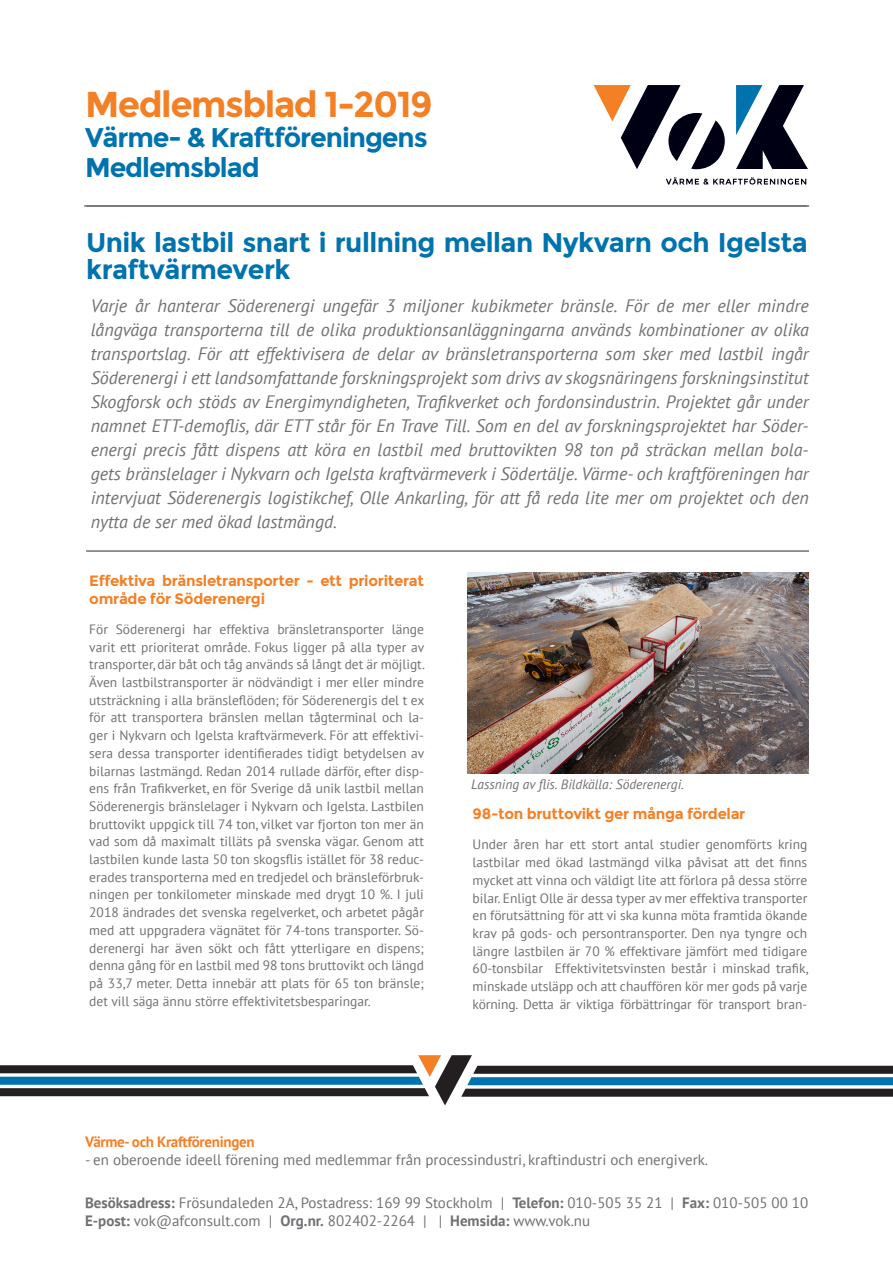
<style>
.page{position:relative;width:893px;height:1263px;background:#fff}
.page>*{position:absolute;margin:0;border:0;box-sizing:border-box;transform-origin:0 0}
.Rubriker{font:700 36px "Montserrat";letter-spacing:-.04em;color:#f48026}
.Brödtext{font:700 27px/27px "Montserrat";letter-spacing:-.02em;color:#0073ae}
.Rubriker-2{font:700 27px "Montserrat";letter-spacing:-.04em;color:#0073ae}
.Brödtext-2{font:italic 18px/24px "PT Sans";color:#717074;text-align:justify}
.t1{font:15px/18px "PT Sans";color:#717074}
.Brödtext-3{font:700 15px/18px "Montserrat";letter-spacing:-.02em;color:#f48026}
.t2{font:700 15px "PT Sans";letter-spacing:-.02em;color:#f48026}
.Brödtext-4{font:13.5px/17.7px "PT Sans";color:#717074;text-align:justify}
.Brödtext-5{font:italic 13.5px "PT Sans";color:#717074}
.s1{font-weight:700}
</style>
<div class="page">
<svg style="left:0;top:1055px;width:893px;height:50px"></svg>
<svg style="left:736px;top:85px;width:72px;height:84px"></svg>
<svg style="left:594px;top:85px;width:131px;height:84px"></svg>
<svg style="left:666px;top:177px;width:140px;height:8px"></svg>
<hr style="left:84px;top:205px;width:723px;height:2px;background:#717074">
<hr style="left:86px;top:205px;width:723px;height:2px;background:#717074">
<hr style="left:86px;top:550px;width:723px;height:2px;background:#717074">
<img style="left:467px;top:572px;width:342px;height:201px">
<p class="Rubriker" style="left:85px;top:83px;width:349px">Medlemsblad 1-2019</p>
<p class="Rubriker-2" style="left:85px;top:121px;width:344px">Värme- &amp; Kraftföreningens</p>
<p class="Rubriker-2" style="left:85px;top:151px;width:176px">Medlemsblad</p>
<p class="Brödtext" style="left:86px;top:229px;width:723px">Unik lastbil snart i rullning mellan Nykvarn och Igelsta kraftvärmeverk</p>
<p class="Brödtext-2" style="left:91px;top:293px;width:720px">Varje år hanterar Söderenergi ungefär 3 miljoner kubikmeter bränsle. För de mer eller mindre långväga transporterna till de olika produktionsanläggningarna används kombinationer av olika transportslag. För att effektivisera de delar av bränsletransporterna som sker med lastbil ingår Söderenergi i ett landsomfattande forskningsprojekt som drivs av skogsnäringens forskningsinstitut Skogforsk och stöds av Energimyndigheten, Trafikverket och fordonsindustrin. Projektet går under namnet ETT-demoflis, där ETT står för En Trave Till. Som en del av forskningsprojektet har Söder&shy;energi precis fått dispens att köra en lastbil med bruttovikten 98 ton på sträckan mellan bola&shy;gets bränslelager i Nykvarn och Igelsta kraftvärmeverk i Södertälje. Värme- och kraftföreningen har intervjuat Söderenergis logistikchef, Olle Ankarling, för att få reda lite mer om projektet och den nytta de ser med ökad lastmängd.</p>
<p class="Brödtext-3" style="left:89px;top:571px;width:336px">Effektiva bränsletransporter - ett prioriterat område för Söderenergi</p>
<p class="Brödtext-4" style="left:89px;top:620px;width:337px">För Söderenergi har effektiva bränsletransporter länge varit ett prioriterat område. Fokus ligger på alla typer av transporter, där båt och tåg används så långt det är möjligt.<br>Även lastbilstransporter är nödvändigt i mer eller mindre utsträckning i alla bränsleflöden; för Söderenergis del t ex för att transportera bränslen mellan tågterminal och la&shy;ger i Nykvarn och Igelsta kraftvärmeverk. För att effektivi&shy;sera dessa transporter identifierades tidigt betydelsen av bilarnas lastmängd. Redan 2014 rullade därför, efter disp&shy;ens från Trafikverket, en för Sverige då unik lastbil mellan Söderenergis bränslelager i Nykvarn och Igelsta. Lastbilen bruttovikt uppgick till 74 ton, vilket var fjorton ton mer än vad som då maximalt tilläts på svenska vägar. Genom att lastbilen kunde lasta 50 ton skogsflis istället för 38 reduc&shy;erades transporterna med en tredjedel och bränsleförbruk&shy;ningen per tonkilometer minskade med drygt 10 %. I juli 2018 ändrades det svenska regelverket, och arbetet pågår med att uppgradera vägnätet för 74-tons transporter. Sö&shy;derenergi har även sökt och fått ytterligare en dispens; denna gång för en lastbil med 98 tons bruttovikt och längd på 33,7 meter. Detta innebär att plats för 65 ton bränsle; det vill säga ännu större effektivitetsbesparingar.</p>
<p class="Brödtext-5" style="left:471px;top:776px;width:214px">Lassning av flis. Bildkälla: Söderenergi.</p>
<p class="Brödtext-3" style="left:473px;top:805px;width:274px">98-ton bruttovikt ger många fördelar</p>
<p class="Brödtext-4" style="left:473px;top:835px;width:337px">Under åren har ett stort antal studier genomförts kring lastbilar med ökad lastmängd vilka påvisat att det finns mycket att vinna och väldigt lite att förlora på dessa större bilar. Enligt Olle är dessa typer av mer effektiva transporter en förutsättning för att vi ska kunna möta framtida ökande krav på gods- och persontransporter. Den nya tyngre och längre lastbilen är 70 % effektivare jämfört med tidigare 60-tonsbilar Effektivitetsvinsten består i minskad trafik, minskade utsläpp och att chauffören kör mer gods på varje körning. Detta är viktiga förbättringar för transport bran-</p>
<p class="t2" style="left:85px;top:1132px;width:171px">Värme- och Kraftföreningen</p>
<p class="t1" style="left:85px;top:1151px;width:625px">- en oberoende ideell förening med medlemmar från processindustri, kraftindustri och energiverk.</p>
<p class="t1" style="left:85px;top:1193px;width:725px"><span class="s1">Besöksadress:</span> Frösundaleden 2A, Postadress: 169 99 Stockholm | <span class="s1">Telefon:</span> 010-505 35 21 | <span class="s1">Fax:</span> 010-505 00 10<br><span class="s1">E-post:</span> vok@afconsult.com | <span class="s1">Org.nr.</span> 802402-2264 | | <span class="s1">Hemsida:</span> www.vok.nu</p>
</div>
